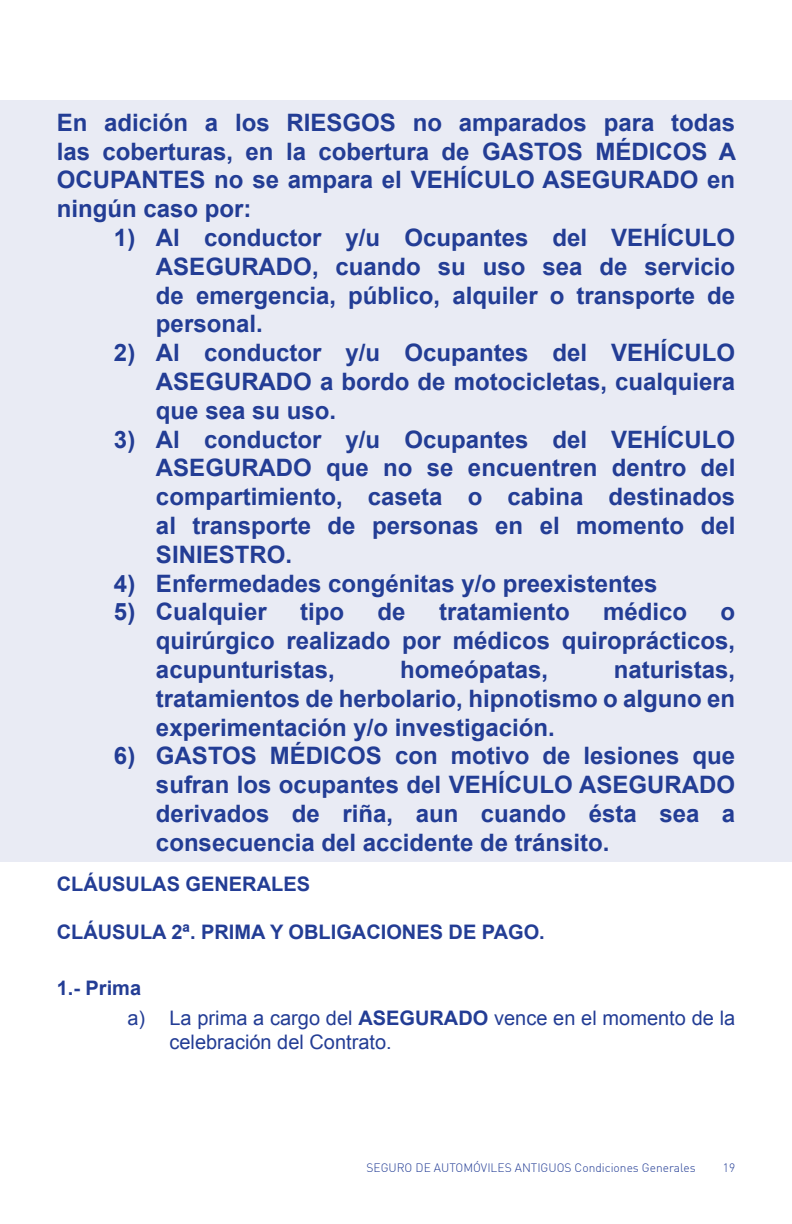
<style>
.page{position:relative;width:792px;height:1224px;background:#fff}
.page>*{position:absolute;margin:0;border:0;box-sizing:border-box;transform-origin:0 0}
.List_Paragraph{font:700 24px/28.8px "Arial";color:#233d95;text-align:justify}
.List_Paragraph-2{font:20px/24px "Arial";color:#233d95}
.Heading_3{font:700 20px "Arial";color:#233d95}
.Heading_4{font:700 20px "Arial";color:#233d95}
.t1{font:300 12px "DIN Offc";color:#233d95}
.s1{font-weight:700}
</style>
<div class="page">
<hr style="left:0;top:98px;width:1px;height:1026px;background:#233d95">
<div style="left:0;top:100px;width:792px;height:762px;background:#e9ebf4"></div>
<p class="List_Paragraph" style="left:57px;top:109px;width:681px">En adición a los RIESGOS no amparados para todas las coberturas, en la cobertura de GASTOS MÉDICOS A OCUPANTES no se ampara el VEHÍCULO ASEGURADO en ningún caso por:</p>
<p class="List_Paragraph" style="left:156px;top:224px;width:581px;text-indent:-42px">1) Al conductor y/u Ocupantes del VEHÍCULO ASEGURADO, cuando su uso sea de servicio de emergencia, público, alquiler o transporte de personal.</p>
<p class="List_Paragraph" style="left:156px;top:339px;width:581px;text-indent:-42px">2) Al conductor y/u Ocupantes del VEHÍCULO ASEGURADO a bordo de motocicletas, cualquiera que sea su uso.</p>
<p class="List_Paragraph" style="left:156px;top:426px;width:581px;text-indent:-42px">3) Al conductor y/u Ocupantes del VEHÍCULO ASEGURADO que no se encuentren dentro del compartimiento, caseta o cabina destinados al transporte de personas en el momento del SINIESTRO.</p>
<p class="List_Paragraph" style="left:114px;top:570px;width:545px">4) Enfermedades congénitas y/o preexistentes</p>
<p class="List_Paragraph" style="left:114px;top:598px;width:154px">5) Cualquier</p>
<p class="List_Paragraph" style="left:300px;top:598px;width:45px">tipo</p>
<p class="List_Paragraph" style="left:378px;top:598px;width:30px">de</p>
<p class="List_Paragraph" style="left:439px;top:598px;width:132px">tratamiento</p>
<p class="List_Paragraph" style="left:603px;top:598px;width:86px">médico</p>
<p class="List_Paragraph" style="left:156px;top:598px;width:581px;text-indent:565px">o quirúrgico realizado por médicos quiroprácticos, acupunturistas,</p>
<p class="List_Paragraph" style="left:400px;top:656px;width:150px">homeópatas,</p>
<p class="List_Paragraph" style="left:156px;top:656px;width:581px;text-indent:458px">naturistas, tratamientos de herbolario, hipnotismo o alguno en experimentación y/o investigación.</p>
<p class="List_Paragraph" style="left:156px;top:742px;width:581px;text-indent:-42px">6) GASTOS MÉDICOS con motivo de lesiones que sufran los ocupantes del VEHÍCULO ASEGURADO derivados de riña, aun cuando ésta sea a consecuencia del accidente de tránsito.</p>
<p class="Heading_3" style="left:57px;top:870px;width:255px">CLÁUSULAS GENERALES</p>
<p class="Heading_3" style="left:57px;top:918px;width:490px">CLÁUSULA 2ª. PRIMA Y OBLIGACIONES DE PAGO.</p>
<p class="Heading_4" style="left:57px;top:974px;width:86px">1.- Prima</p>
<p class="List_Paragraph-2" style="left:169px;top:1006px;width:567px;text-indent:-42px">a) La prima a cargo del <span class="s1">ASEGURADO</span> vence en el momento de la celebración del Contrato.</p>
<p class="t1" style="left:367px;top:1160px;width:331px">SEGURO DE AUTOMÓVILES ANTIGUOS Condiciones Generales</p>
<p class="t1" style="left:723px;top:1160px;width:14px">19</p>
</div>
